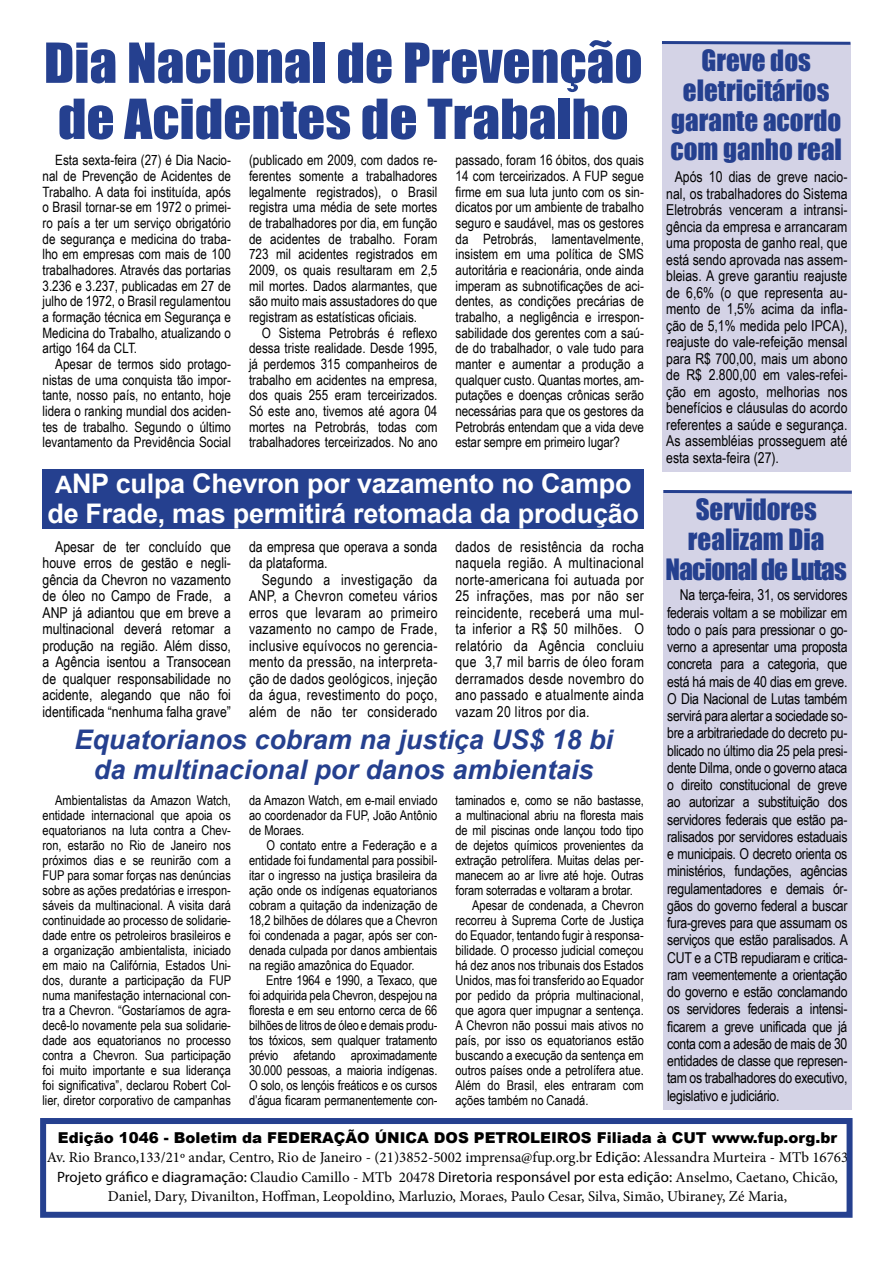
<style>
.page{position:relative;width:893px;height:1263px;background:#fff}
.page>*{position:absolute;margin:0;border:0;box-sizing:border-box;transform-origin:0 0}
.t1{font:51px/56.1px "Impact";color:#25408f;scale:1.08 1}
.t2{font:27px/29.7px "Impact";color:#25408f;text-align:center}
.t3{font:700 27px/29.7px "Arial";letter-spacing:-.01em;color:#fff}
.t4{font:italic 700 27px/29.7px "Arial";color:#25408f;text-align:center}
.t5{font:15px/16.5px "Arial Narrow";color:#000;text-align:justify}
.t6{font:15px "Minion Pro";color:#000}
.t7{font:15px "Myriad Pro";color:#000}
.t8{font:900 15px "Arial";color:#000}
.t9{font:14.25px/15.8px "Arial Narrow";color:#000;text-align:justify}
.t10{font:13.5px/15px "Arial Narrow";color:#000;text-align:justify}
.s1{font-size:24px}
.s2{font-family:"Myriad Pro"}
.s3{font-family:"Minion Pro"}
</style>
<div class="page">
<div style="left:43px;top:469px;width:601px;height:59px;background:#25408f"></div>
<div style="left:663px;top:491px;width:189px;height:619px;background:#d4d3e6"></div>
<div style="left:663px;top:43px;width:188px;height:429px;background:#d4d3e6"></div>
<div style="left:40px;top:1118px;width:812px;height:100px;border:6px solid #25408f"></div>
<svg style="left:662px;top:41px;width:189px;height:5px"></svg>
<svg style="left:663px;top:490px;width:189px;height:4px"></svg>
<h1 class="t1" style="left:44px;top:33px;width:556px">Dia Nacional de Prevenção de Acidentes de Trabalho</h1>
<p class="t9" style="left:43px;top:152px;width:190px;text-indent:13px">Esta sexta-feira (27) é Dia Nacio&shy;nal de Prevenção de Acidentes de Trabalho. A data foi instituída, após o Brasil tornar-se em 1972 o primei&shy;ro país a ter um serviço obrigatório de segurança e medicina do traba&shy;lho em empresas com mais de 100 trabalhadores. Através das portarias 3.236 e 3.237, publicadas em 27 de julho de 1972, o Brasil regulamentou a formação técnica em Segurança e Medicina do Trabalho, atualizando o artigo 164 da CLT.</p>
<p class="t9" style="left:43px;top:356px;width:190px;text-indent:13px">Apesar de termos sido protago&shy;nistas de uma conquista tão impor&shy;tante, nosso país, no entanto, hoje lidera o ranking mundial dos aciden&shy;tes de trabalho. Segundo o último levantamento da Previdência Social</p>
<p class="t9" style="left:249px;top:152px;width:190px">(publicado em 2009, com dados re&shy;ferentes somente a trabalhadores legalmente registrados), o Brasil registra uma média de sete mortes de trabalhadores por dia, em função de acidentes de trabalho. Foram 723 mil acidentes registrados em 2009, os quais resultaram em 2,5 mil mortes. Dados alarmantes, que são muito mais assustadores do que registram as estatísticas oficiais.</p>
<p class="t9" style="left:249px;top:324px;width:190px;text-indent:13px">O Sistema Petrobrás é reflexo dessa triste realidade. Desde 1995, já perdemos 315 companheiros de trabalho em acidentes na empresa, dos quais 255 eram terceirizados.<br>Só este ano, tivemos até agora 04 mortes na Petrobrás, todas com trabalhadores terceirizados. No ano</p>
<p class="t9" style="left:455px;top:152px;width:190px">passado, foram 16 óbitos, dos quais 14 com terceirizados. A FUP segue firme em sua luta junto com os sin&shy;dicatos por um ambiente de trabalho seguro e saudável, mas os gestores da Petrobrás, lamentavelmente, insistem em uma política de SMS autoritária e reacionária, onde ainda imperam as subnotificações de aci&shy;dentes, as condições precárias de trabalho, a negligência e irrespon&shy;sabilidade dos gerentes com a saú&shy;de do trabalhador, o vale tudo para manter e aumentar a produção a qualquer custo. Quantas mortes, am&shy;putações e doenças crônicas serão necessárias para que os gestores da Petrobrás entendam que a vida deve estar sempre em primeiro lugar?</p>
<h2 class="t3" style="left:47px;top:469px;width:593px"><span class="s1">A</span>NP culpa Chevron por vazamento no Campo de Frade, mas permitirá retomada da produção</h2>
<p class="t5" style="left:43px;top:537px;width:190px;text-indent:13px">Apesar de ter concluído que houve erros de gestão e negli&shy;gência da Chevron no vazamento de óleo no Campo de Frade, a ANP já adiantou que em breve a multinacional deverá retomar a produção na região. Além disso, a Agência isentou a Transocean de qualquer responsabilidade no acidente, alegando que não foi identificada “nenhuma falha grave”</p>
<p class="t5" style="left:249px;top:537px;width:190px">da empresa que operava a sonda da plataforma.</p>
<p class="t5" style="left:455px;top:537px;width:190px">dados de resistência da rocha naquela região. A multinacional norte-americana foi autuada por 25 infrações, mas por não ser reincidente, receberá uma mul&shy;ta inferior a R$ 50 milhões. O relatório da Agência concluiu que 3,7 mil barris de óleo foram derramados desde novembro do ano passado e atualmente ainda vazam 20 litros por dia.</p>
<h2 class="t4" style="left:74px;top:726px;width:540px">Equatorianos cobram na justiça US$ 18 bi da multinacional por danos ambientais</h2>
<p class="t10" style="left:43px;top:792px;width:190px;text-indent:13px">Ambientalistas da Amazon Watch, entidade internacional que apoia os equatorianos na luta contra a Chev&shy;ron, estarão no Rio de Janeiro nos próximos dias e se reunirão com a FUP para somar forças nas denúncias sobre as ações predatórias e irrespon&shy;sáveis da multinacional. A visita dará continuidade ao processo de solidarie&shy;dade entre os petroleiros brasileiros e a organização ambientalista, iniciado em maio na Califórnia, Estados Uni&shy;dos, durante a participação da FUP numa manifestação internacional con&shy;tra a Chevron. “Gostaríamos de agra&shy;decê-lo novamente pela sua solidarie&shy;dade aos equatorianos no processo contra a Chevron. Sua participação foi muito importante e sua liderança foi significativa”, declarou Robert Col&shy;lier, diretor corporativo de campanhas</p>
<p class="t10" style="left:249px;top:792px;width:190px">da Amazon Watch, em e-mail enviado ao coordenador da FUP, João Antônio de Moraes.</p>
<p class="t5" style="left:249px;top:570px;width:190px;text-indent:13px">Segundo a investigação da ANP, a Chevron cometeu vários erros que levaram ao primeiro vazamento no campo de Frade, inclusive equívocos no gerencia&shy;mento da pressão, na interpreta&shy;ção de dados geológicos, injeção da água, revestimento do poço, além de não ter considerado</p>
<p class="t10" style="left:455px;top:792px;width:190px">taminados e, como se não bastasse,</p>
<p class="t10" style="left:455px;top:807px;width:190px">a multinacional abriu na floresta mais</p>
<p class="t10" style="left:455px;top:822px;width:190px">de mil piscinas onde lançou todo tipo</p>
<p class="t10" style="left:455px;top:837px;width:190px">de dejetos químicos provenientes da</p>
<p class="t10" style="left:455px;top:852px;width:190px">extração petrolífera. Muitas delas per-</p>
<p class="t10" style="left:455px;top:867px;width:190px">manecem ao ar livre até hoje. Outras</p>
<p class="t10" style="left:455px;top:882px;width:179px">foram soterradas e voltaram a brotar.</p>
<p class="t10" style="left:472px;top:897px;width:173px">Apesar de condenada, a Chevron</p>
<p class="t10" style="left:455px;top:912px;width:190px">recorreu à Suprema Corte de Justiça</p>
<p class="t10" style="left:455px;top:927px;width:190px">do Equador, tentando fugir à responsa-</p>
<p class="t10" style="left:455px;top:942px;width:190px">bilidade. O processo judicial começou</p>
<p class="t10" style="left:455px;top:957px;width:190px">há dez anos nos tribunais dos Estados</p>
<p class="t10" style="left:455px;top:972px;width:190px">Unidos, mas foi transferido ao Equador</p>
<p class="t10" style="left:455px;top:987px;width:190px">por pedido da própria multinacional,</p>
<p class="t10" style="left:455px;top:1002px;width:190px">que agora quer impugnar a sentença.</p>
<p class="t10" style="left:455px;top:1017px;width:190px">A Chevron não possui mais ativos no</p>
<p class="t10" style="left:455px;top:1032px;width:190px">país, por isso os equatorianos estão</p>
<p class="t10" style="left:455px;top:1047px;width:190px">buscando a execução da sentença em</p>
<p class="t10" style="left:455px;top:1062px;width:190px">outros países onde a petrolífera atue.</p>
<p class="t10" style="left:455px;top:1077px;width:190px">Além do Brasil, eles entraram com</p>
<p class="t10" style="left:455px;top:1092px;width:134px">ações também no Canadá.</p>
<p class="t10" style="left:249px;top:837px;width:190px;text-indent:18px">O contato entre a Federação e a entidade foi fundamental para possibil&shy;itar o ingresso na justiça brasileira da ação onde os indígenas equatorianos cobram a quitação da indenização de 18,2 bilhões de dólares que a Chevron foi condenada a pagar, após ser con&shy;denada culpada por danos ambientais na região amazônica do Equador.</p>
<p class="t10" style="left:249px;top:972px;width:190px;text-indent:17px">Entre 1964 e 1990, a Texaco, que foi adquirida pela Chevron, despejou na floresta e em seu entorno cerca de 66 bilhões de litros de óleo e demais produ&shy;tos tóxicos, sem qualquer tratamento prévio afetando aproximadamente 30.000 pessoas, a maioria indígenas.<br>O solo, os lençóis freáticos e os cursos d’água ficaram permanentemente con-</p>
<h2 class="t2" style="left:670px;top:45px;width:173px">Greve dos eletricitários garante acordo com ganho real</h2>
<p class="t5" style="left:666px;top:168px;width:183px;text-indent:9px">Após 10 dias de greve nacio&shy;nal, os trabalhadores do Sistema Eletrobrás venceram a intransi&shy;gência da empresa e arrancaram uma proposta de ganho real, que está sendo aprovada nas assem&shy;bleias. A greve garantiu reajuste de 6,6% (o que representa au&shy;mento de 1,5% acima da infla&shy;ção de 5,1% medida pelo IPCA), reajuste do vale-refeição mensal para R$ 700,00, mais um abono de R$ 2.800,00 em vales-refei&shy;ção em agosto, melhorias nos benefícios e cláusulas do acordo referentes a saúde e segurança.<br>As assembléias prosseguem até esta sexta-feira (27).</p>
<h2 class="t2" style="left:666px;top:494px;width:183px">Servidores realizam Dia<br>Nacional de Lutas</h2>
<p class="t5" style="left:667px;top:586px;width:182px;line-height:17.2px;text-indent:13px">Na terça-feira, 31, os servidores federais voltam a se mobilizar em todo o país para pressionar o go&shy;verno a apresentar uma proposta concreta para a categoria, que está há mais de 40 dias em greve.<br>O Dia Nacional de Lutas também servirá para alertar a sociedade so&shy;bre a arbitrariedade do decreto pu&shy;blicado no último dia 25 pela presi&shy;dente Dilma, onde o governo ataca o direito constitucional de greve ao autorizar a substituição dos servidores federais que estão pa&shy;ralisados por servidores estaduais e municipais. O decreto orienta os ministérios, fundações, agências regulamentadores e demais ór&shy;gãos do governo federal a buscar fura-greves para que assumam os serviços que estão paralisados. A CUT e a CTB repudiaram e critica&shy;ram veementemente a orientação do governo e estão conclamando os servidores federais a intensi&shy;ficarem a greve unificada que já conta com a adesão de mais de 30 entidades de classe que represen&shy;tam os trabalhadores do executivo, legislativo e judiciário.</p>
<p class="t8" style="left:58px;top:1126px;width:781px">Edição 1046 - Boletim da FEDERAÇÃO ÚNICA DOS PETROLEIROS Filiada à CUT www.fup.org.br</p>
<p class="t6" style="left:47px;top:1147px;width:803px">Av. Rio Branco,133/21º andar, Centro, Rio de Janeiro - (21)3852-5002 imprensa@fup.org.br <span class="s2">Edição:</span> Alessandra Murteira - MTb 16763</p>
<p class="t7" style="left:57px;top:1167px;width:782px">Projeto gráfico e diagramação: <span class="s3">Claudio Camillo - MTb 20478</span> Diretoria responsável por esta edição: <span class="s3">Anselmo, Caetano, Chicão,</span></p>
<p class="t6" style="left:108px;top:1186px;width:681px">Daniel, Dary, Divanilton, Hoffman, Leopoldino, Marluzio, Moraes, Paulo Cesar, Silva, Simão, Ubiraney, Zé Maria,</p>
</div>
